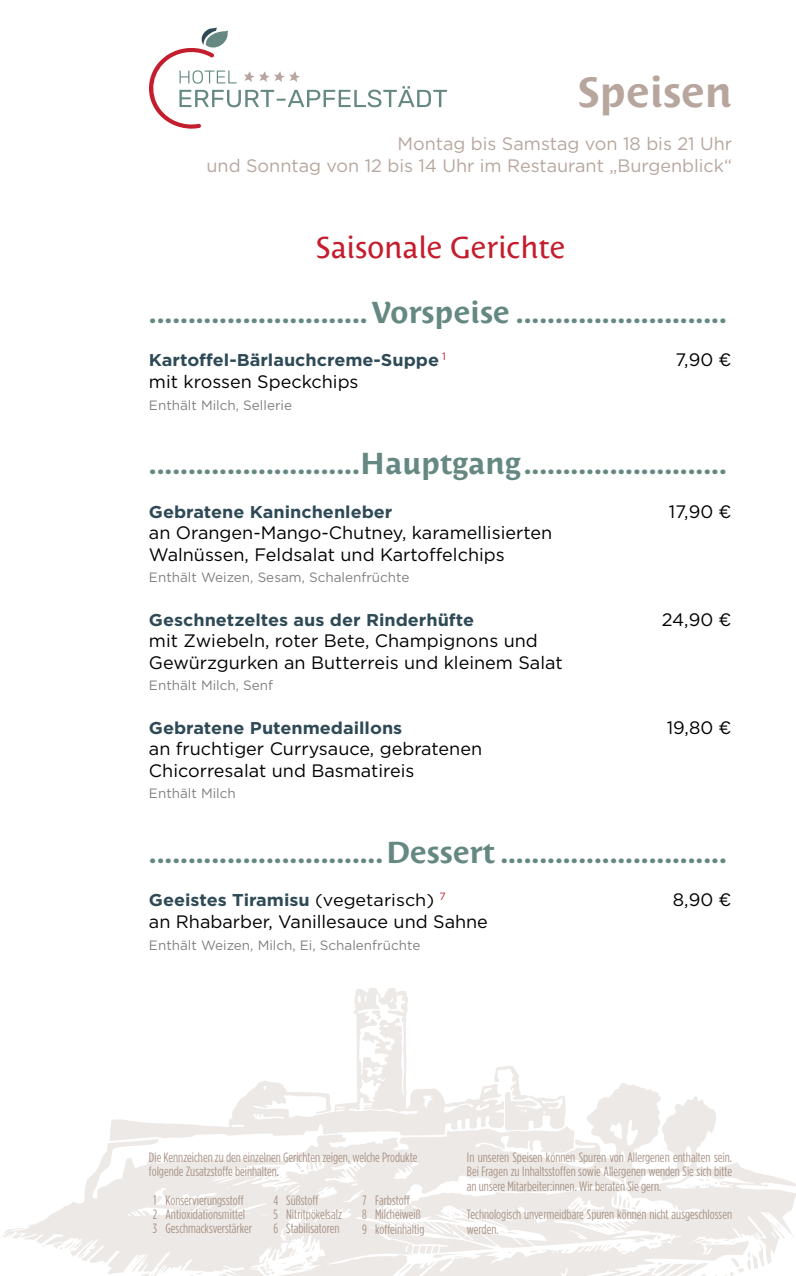
<style>
.page{position:relative;width:796px;height:1276px;background:#fff}
.page>*{position:absolute;margin:0;border:0;box-sizing:border-box;transform-origin:0 0}
.t1{font:700 42px "Costa Ptf";color:#b7a69d}
.t2{font:700 30px "Costa Ptf";color:#658982}
.t3{font:30px "Costa Ptf";color:#c41d2d}
.t4{font:18px/21.6px "Gotham";color:#000}
.t5{font:18px/21.6px "Gotham";color:#b7a69d;text-align:right}
.t6{font:700 17.1px "Gotham";color:#2e4a56;scale:1.05 1}
.t7{font:13.5px/14.2px "Gotham Condensed";color:#a89488}
.t8{font:13.5px "Gotham";color:#818084}
.s1{font-weight:400;color:#000}
</style>
<div class="page">
<svg style="left:2px;top:988px;width:793px;height:288px"></svg>
<svg style="left:149px;top:27px;width:297px;height:102px"></svg>
<h1 class="t1" style="left:577px;top:69px;width:156px">Speisen</h1>
<h3 class="t5" style="left:206px;top:133px;width:527px">Montag bis Samstag von 18 bis 21 Uhr<br>und Sonntag von 12 bis 14 Uhr im Restaurant „Burgenblick“</h3>
<h2 class="t3" style="left:315px;top:231px;width:251px">Saisonale Gerichte</h2>
<h2 class="t2" style="left:149px;top:296px;width:579px">............................Vorspeise ...........................</h2>
<p class="t6" style="left:149px;top:349px;width:284px">Kartoffel-Bärlauchcreme-Suppe <sup>1</sup></p>
<h3 class="t4" style="left:675px;top:349px;width:58px">7,90 €</h3>
<h3 class="t4" style="left:149px;top:370px;width:211px">mit krossen Speckchips</h3>
<p class="t8" style="left:149px;top:396px;width:144px">Enthält Milch, Sellerie</p>
<h2 class="t2" style="left:149px;top:447px;width:579px">...........................Hauptgang..........................</h2>
<p class="t6" style="left:149px;top:500px;width:233px">Gebratene Kaninchenleber</p>
<h3 class="t4" style="left:668px;top:500px;width:64px">17,90 €</h3>
<h3 class="t4" style="left:149px;top:521px;width:404px">an Orangen-Mango-Chutney, karamellisierten<br>Walnüssen, Feldsalat und Kartoffelchips</h3>
<p class="t8" style="left:149px;top:569px;width:262px">Enthält Weizen, Sesam, Schalenfrüchte</p>
<p class="t6" style="left:149px;top:608px;width:311px">Geschnetzeltes aus der Rinderhüfte</p>
<h3 class="t4" style="left:661px;top:608px;width:71px">24,90 €</h3>
<h3 class="t4" style="left:149px;top:629px;width:415px">mit Zwiebeln, roter Bete, Champignons und<br>Gewürzgurken an Butterreis und kleinem Salat</h3>
<p class="t8" style="left:149px;top:677px;width:126px">Enthält Milch, Senf</p>
<p class="t6" style="left:149px;top:716px;width:242px">Gebratene Putenmedaillons</p>
<h3 class="t4" style="left:666px;top:716px;width:66px">19,80 €</h3>
<h3 class="t4" style="left:149px;top:737px;width:334px">an fruchtiger Currysauce, gebratenen<br>Chicorresalat und Basmatireis</h3>
<p class="t8" style="left:149px;top:785px;width:88px">Enthält Milch</p>
<h2 class="t2" style="left:149px;top:836px;width:579px">..............................Dessert .............................</h2>
<p class="t6" style="left:149px;top:889px;width:284px">Geeistes Tiramisu <span class="s1">(vegetarisch)</span> <sup>7</sup></p>
<h3 class="t4" style="left:672px;top:889px;width:60px">8,90 €</h3>
<h3 class="t4" style="left:149px;top:910px;width:340px">an Rhabarber, Vanillesauce und Sahne</h3>
<p class="t8" style="left:149px;top:936px;width:273px">Enthält Weizen, Milch, Ei, Schalenfrüchte</p>
<p class="t7" style="left:149px;top:1150px;width:270px">Die Kennzeichen zu den einzelnen Gerichten zeigen, welche Produkte folgende Zusatzstoffe beinhalten.</p>
<p class="t7" style="left:273px;top:1193px;width:70px">4 Süßstoff<br>5 Nitritpökelsalz<br>6 Stabilisatoren</p>
<p class="t7" style="left:153px;top:1193px;width:101px">1 Konservierungsstoff<br>2 Antioxidationsmittel<br>3 Geschmacksverstärker</p>
<p class="t7" style="left:362px;top:1193px;width:64px">7 Farbstoff<br>8 Milcheiweiß<br>9 koffeinhaltig</p>
<p class="t7" style="left:466px;top:1150px;width:266px;text-align:justify">In unseren Speisen können Spuren von Allergenen enthalten sein.<br>Bei Fragen zu Inhaltsstoffen sowie Allergenen wenden Sie sich bitte an unsere Mitarbeiter:innen. Wir beraten Sie gern.</p>
<p class="t7" style="left:466px;top:1207px;width:266px">Technologisch unvermeidbare Spuren können nicht ausgeschlossen werden.</p>
</div>
